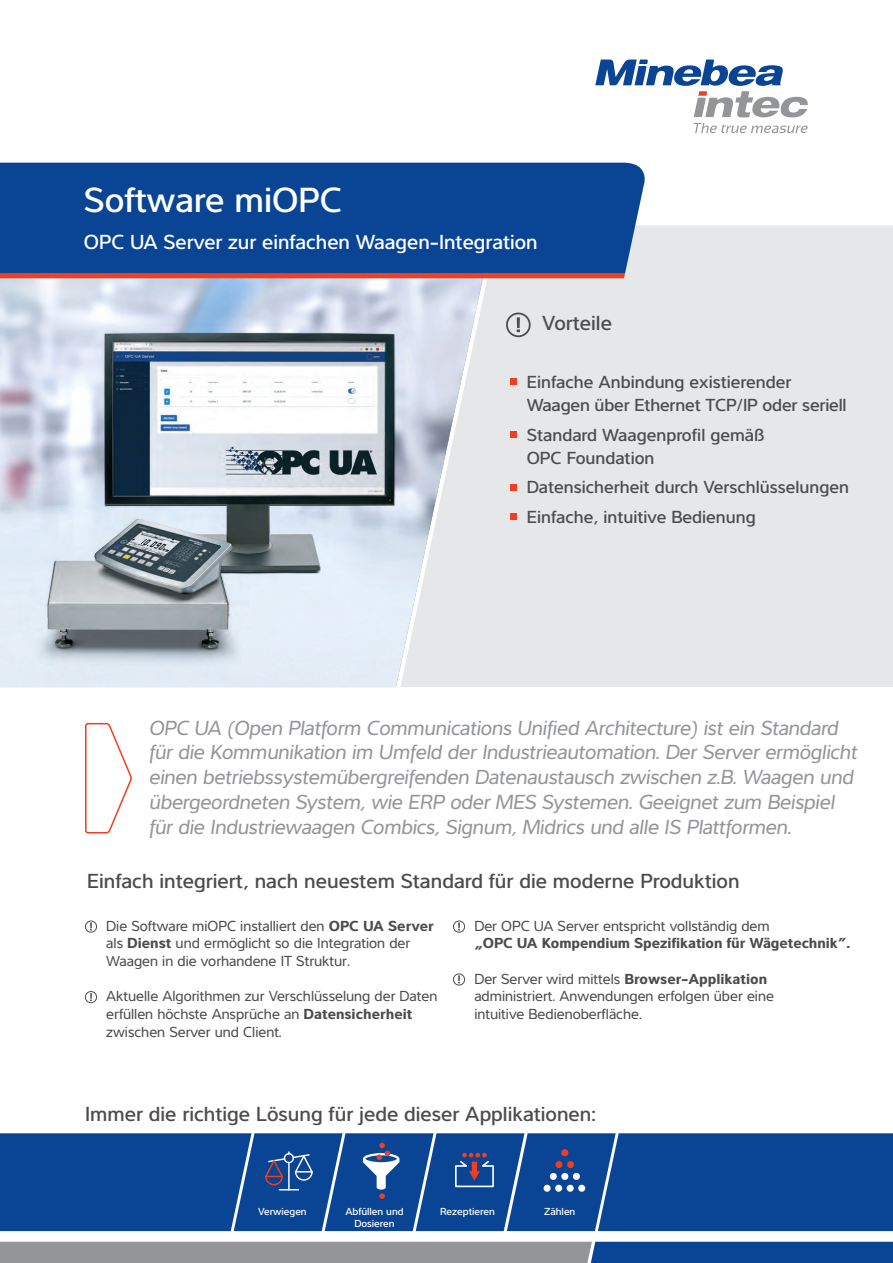
<style>
.page{position:relative;width:893px;height:1263px;background:#fff}
.page>*{position:absolute;margin:0;border:0;box-sizing:border-box;transform-origin:0 0}
.t1{font:500 36px "Interval Pro";color:#fff}
.t2{font:italic 21px/24.8px "Interval Pro";letter-spacing:-.005em;color:#939598}
.t3{font:500 21px "Interval Pro";color:#4b4c4d}
.t4{font:500 21px "Interval Pro";color:#fff}
.t5{font:500 18px/23.2px "Interval Pro";color:#4b4c4d}
.t6{font:15px/17.7px "Interval Pro";color:#4b4c4d}
.t7{font:700 15px "Interval Pro";letter-spacing:-.005em;color:#4b4c4d}
.t8{font:500 10.5px/12px "Interval Pro";color:#fff;text-align:center}
.s1{font-weight:700}
</style>
<div class="page">
<svg style="left:595px;top:60px;width:213px;height:57px"></svg>
<svg style="left:694px;top:123px;width:114px;height:10px"></svg>
<svg style="left:400px;top:225px;width:493px;height:462px;background:#e4e5e8"></svg>
<svg style="left:0;top:1242px;width:893px;height:21px;background:#657a97"></svg>
<svg style="left:85px;top:722px;width:47px;height:112px"></svg>
<svg style="left:0;top:273px;width:625px;height:5px;background:#d54637"></svg>
<div style="left:0;top:163px;width:649px;height:110px;background:#094594"></div>
<div style="left:506px;top:313px;width:25px;height:24px;border:2px solid #4b4c4d;border-radius:50%"></div>
<svg style="left:517px;top:317px;width:3px;height:15px"></svg>
<div style="left:510px;top:378px;width:7px;height:6px;background:#ef3e22"></div>
<div style="left:510px;top:431px;width:7px;height:6px;background:#ef3e22"></div>
<div style="left:510px;top:484px;width:7px;height:6px;background:#ef3e22"></div>
<div style="left:510px;top:513px;width:7px;height:7px;background:#ef3e22"></div>
<img style="left:79px;top:323px;width:334px;height:259px">
<img style="left:105px;top:333px;width:289px;height:238px">
<div style="left:85px;top:921px;width:12px;height:11px;border:1px solid #4b4c4d;border-radius:50%"></div>
<svg style="left:90px;top:922px;width:2px;height:8px"></svg>
<div style="left:85px;top:991px;width:12px;height:12px;border:1px solid #4b4c4d;border-radius:50%"></div>
<svg style="left:90px;top:993px;width:2px;height:8px"></svg>
<div style="left:453px;top:921px;width:12px;height:11px;border:1px solid #4b4c4d;border-radius:50%"></div>
<svg style="left:458px;top:922px;width:2px;height:8px"></svg>
<div style="left:453px;top:973px;width:12px;height:12px;border:1px solid #4b4c4d;border-radius:50%"></div>
<svg style="left:458px;top:975px;width:2px;height:8px"></svg>
<img style="left:19px;top:430px;width:239px;height:258px">
<div style="left:0;top:1133px;width:893px;height:98px;background:#094594"></div>
<div style="left:544px;top:1185px;width:7px;height:7px;background:#fff;border-radius:50%"></div>
<div style="left:555px;top:1185px;width:7px;height:7px;background:#fff;border-radius:50%"></div>
<div style="left:567px;top:1185px;width:7px;height:7px;background:#fff;border-radius:50%"></div>
<div style="left:578px;top:1185px;width:7px;height:7px;background:#fff;border-radius:50%"></div>
<div style="left:550px;top:1173px;width:7px;height:7px;background:#fff;border-radius:50%"></div>
<div style="left:561px;top:1173px;width:7px;height:7px;background:#fff;border-radius:50%"></div>
<div style="left:573px;top:1173px;width:7px;height:7px;background:#fff;border-radius:50%"></div>
<div style="left:555px;top:1161px;width:7px;height:7px;background:#ef3e22;border-radius:50%"></div>
<div style="left:567px;top:1161px;width:7px;height:7px;background:#ef3e22;border-radius:50%"></div>
<div style="left:561px;top:1149px;width:7px;height:7px;background:#ef3e22;border-radius:50%"></div>
<h1 class="t1" style="left:84px;top:172px;width:260px">Software miOPC</h1>
<h2 class="t4" style="left:84px;top:225px;width:455px">OPC UA Server zur einfachen Waagen-Integration</h2>
<h2 class="t3" style="left:542px;top:307px;width:71px">Vorteile</h2>
<p class="t5" style="left:527px;top:368px;width:321px">Einfache Anbindung existierender<br>Waagen über Ethernet TCP/IP oder seriell</p>
<p class="t5" style="left:527px;top:421px;width:239px">Standard Waagenprofil gemäß<br>OPC Foundation</p>
<p class="t5" style="left:527px;top:470px;width:324px;line-height:29.7px">Datensicherheit durch Verschlüsselungen<br>Einfache, intuitive Bedienung</p>
<p class="t2" style="left:149px;top:714px;width:710px">OPC UA (Open Platform Communications Unified Architecture) ist ein Standard für die Kommunikation im Umfeld der Industrieautomation. Der Server ermöglicht einen betriebssystemübergreifenden Datenaustausch zwischen z.B. Waagen und übergeordneten System, wie ERP oder MES Systemen. Geeignet zum Beispiel für die Industriewaagen Combics, Signum, Midrics und alle IS Plattformen.</p>
<h2 class="t3" style="left:87px;top:864px;width:654px">Einfach integriert, nach neuestem Standard für die moderne Produktion</h2>
<p class="t6" style="left:106px;top:916px;width:329px">Die Software miOPC installiert den <span class="s1">OPC UA Server </span>als <span class="s1">Dienst</span> und ermöglicht so die Integration der<br>Waagen in die vorhandene IT Struktur.</p>
<p class="t6" style="left:106px;top:987px;width:333px">Aktuelle Algorithmen zur Verschlüsselung der Daten erfüllen höchste Ansprüche an <span class="s1">Datensicherheit </span>zwischen Server und Client.</p>
<p class="t6" style="left:474px;top:916px;width:297px">Der OPC UA Server entspricht vollständig dem</p>
<p class="t7" style="left:474px;top:931px;width:378px">„OPC UA Kompendium Spezifikation für Wägetechnik”.</p>
<p class="t6" style="left:474px;top:969px;width:301px">Der Server wird mittels <span class="s1">Browser-Applikation </span>administriert. Anwendungen erfolgen über eine intuitive Bedienoberfläche.</p>
<h2 class="t3" style="left:85px;top:1097px;width:512px">Immer die richtige Lösung für jede dieser Applikationen:</h2>
<p class="t8" style="left:258px;top:1204px;width:50px">Verwiegen</p>
<p class="t8" style="left:345px;top:1204px;width:60px">Abfüllen und<br>Dosieren</p>
<p class="t8" style="left:440px;top:1204px;width:56px">Rezeptieren</p>
<p class="t8" style="left:544px;top:1204px;width:33px">Zählen</p>
</div>
